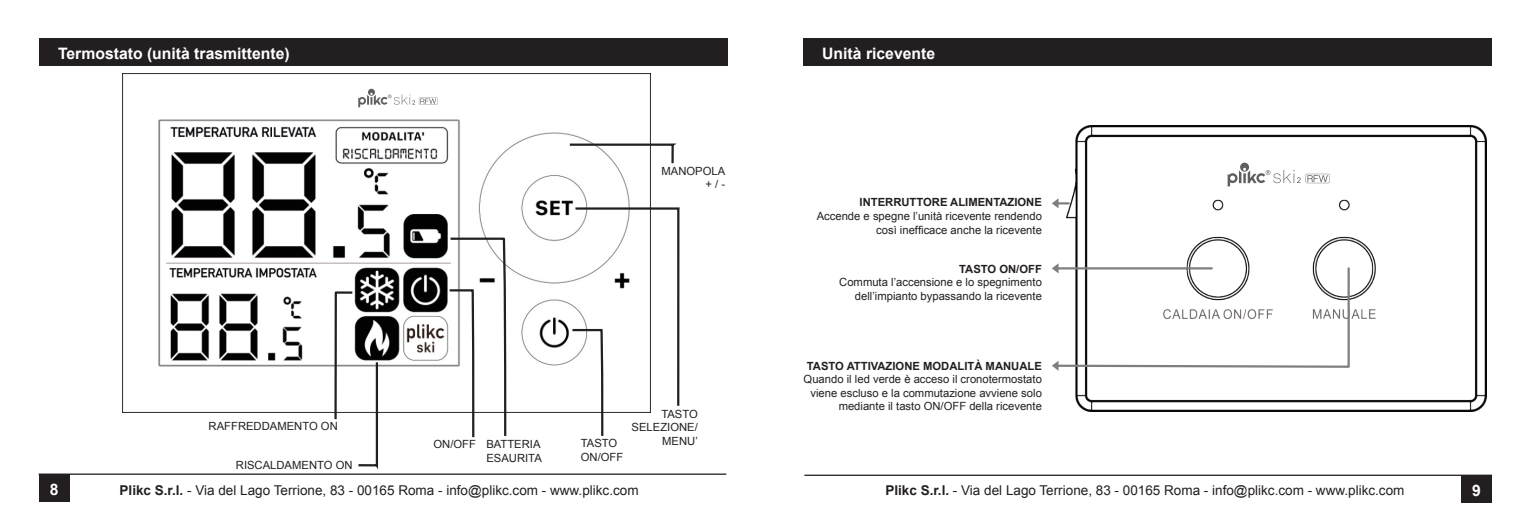
<style>
.page{position:relative;width:1531px;height:511px;background:#fff}
.page>*{position:absolute;margin:0;border:0;box-sizing:border-box;transform-origin:0 0}
.t1{font:700 15.75px "Arial";color:#fff}
.t2{font:13.5px "Arial";color:#231f20}
.t3{font:11.25px/13.5px "Arial";color:#231f20;text-align:right}
.t4{font:700 11.25px "Arial";color:#231f20}
.s1{font-weight:700}
</style>
<div class="page">
<hr style="left:39px;top:473px;width:687px;height:1px;background:#000">
<div style="left:39px;top:474px;width:31px;height:27px;background:#231f20"></div>
<hr style="left:804px;top:474px;width:688px;height:1px;background:#000">
<div style="left:1461px;top:475px;width:31px;height:27px;background:#231f20"></div>
<img style="left:123px;top:74px;width:527px;height:338px">
<div style="left:334px;top:80px;width:128px;height:36px;background:#fff"></div>
<svg style="left:447px;top:236px;width:60px;height:202px"></svg>
<svg style="left:570px;top:206px;width:110px;height:230px"></svg>
<svg style="left:567px;top:142px;width:108px;height:23px"></svg>
<svg style="left:333px;top:290px;width:46px;height:177px"></svg>
<div style="left:39px;top:38px;width:689px;height:27px;background:#231f20"></div>
<div style="left:803px;top:38px;width:689px;height:27px;background:#231f20"></div>
<img style="left:1066px;top:125px;width:421px;height:286px">
<svg style="left:1052px;top:198px;width:16px;height:10px"></svg>
<svg style="left:1052px;top:263px;width:299px;height:107px"></svg>
<div style="left:1215px;top:153px;width:118px;height:38px;background:#fff"></div>
<div style="left:1212px;top:157px;width:128px;height:36px;background:#fff"></div>
<svg style="left:1227px;top:162px;width:102px;height:24px"></svg>
<svg style="left:358px;top:89px;width:79px;height:18px"></svg>
<h1 class="t1" style="left:58px;top:47px;width:233px">Termostato (unità trasmittente)</h1>
<p class="t3" style="left:209px;top:420px;width:131px">RAFFREDDAMENTO ON</p>
<p class="t3" style="left:236px;top:458px;width:118px">RISCALDAMENTO ON</p>
<p class="t3" style="left:661px;top:165px;width:65px">MANOPOLA + / -</p>
<p class="t3" style="left:433px;top:438px;width:110px">ON/OFF BATTERIA<br>ESAURITA</p>
<p class="t3" style="left:581px;top:437px;width:44px;text-align:left">TASTO<br>ON/OFF</p>
<p class="t3" style="left:632px;top:407px;width:68px">TASTO<br>SELEZIONE/<br>MENU’</p>
<h1 class="t1" style="left:822px;top:47px;width:114px">Unità ricevente</h1>
<p class="t4" style="left:859px;top:198px;width:184px">INTERRUTTORE ALIMENTAZIONE</p>
<p class="t3" style="left:817px;top:210px;width:227px">Accende e spegne l’unità ricevente rendendo così inefficace anche la ricevente</p>
<p class="t4" style="left:959px;top:264px;width:84px">TASTO ON/OFF</p>
<p class="t3" style="left:839px;top:276px;width:204px">Commuta l’accensione e lo spegnimento dell’impianto bypassando la ricevente</p>
<p class="t4" style="left:807px;top:361px;width:236px">TASTO ATTIVAZIONE MODALITÀ MANUALE</p>
<p class="t3" style="left:803px;top:373px;width:240px">Quando il led verde è acceso il cronotermostato viene escluso e la commutazione avviene solo mediante il tasto ON/OFF della ricevente</p>
<h1 class="t1" style="left:50px;top:483px;width:10px">8</h1>
<p class="t2" style="left:120px;top:484px;width:520px"><span class="s1">Plikc S.r.l.</span> - Via del Lago Terrione, 83 - 00165 Roma - info@plikc.com - www.plikc.com</p>
<p class="t2" style="left:885px;top:484px;width:520px"><span class="s1">Plikc S.r.l.</span> - Via del Lago Terrione, 83 - 00165 Roma - info@plikc.com - www.plikc.com</p>
<h1 class="t1" style="left:1472px;top:484px;width:10px">9</h1>
</div>
